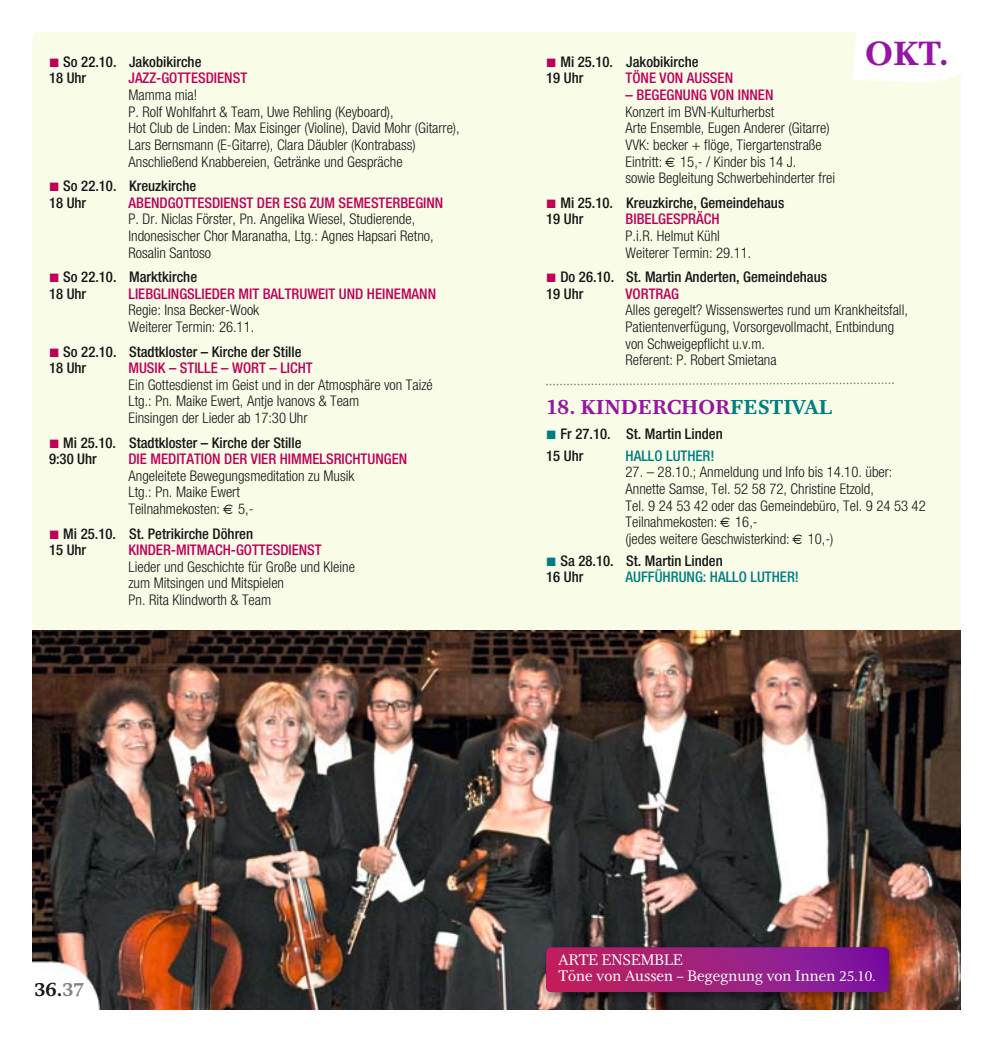
<style>
.page{position:relative;width:993px;height:1042px;background:#fff}
.page>*{position:absolute;margin:0;border:0;box-sizing:border-box;transform-origin:0 0}
.t1{font:700 35px "Res Publica";color:#9515a5}
.t2{font:700 21px "Res Publica";color:#9515a5}
.t3{font:700 19.25px "Res Publica";color:#151616}
.t4{font:15.75px/15.8px "Res Publica";color:#fff}
.t5{font:300 condensed 14.7px/16.6px "Helvetica Neue";color:#151616}
.t6{font:500 condensed 14.7px/16.6px "Helvetica Neue";color:#151616}
.t7{font:500 condensed 14.7px "Helvetica Neue";color:#bf0059}
.t8{font:500 condensed 14.7px "Helvetica Neue";color:#007e81}
.s1{font-family:"European Pi Three";font-weight:400;font-stretch:normal;font-size:12.25px;color:#bf0059}
.s2{color:#007e81}
.s3{font-family:"European Pi Three";font-weight:400;font-stretch:normal;font-size:12.25px;color:#007e81}
.s4{color:#818281}
</style>
<div class="page">
<div style="left:32px;top:32px;width:928px;height:977px;background:#f9fde8;border-radius:7px"></div>
<div style="left:852px;top:32px;width:108px;height:50px;background:#fff"></div>
<img style="left:32px;top:630px;width:928px;height:379px">
<img style="left:32px;top:960px;width:68px;height:50px">
<img style="left:534px;top:936px;width:370px;height:72px">
<div style="left:546px;top:947px;width:342px;height:45px;background:linear-gradient(to right,#c22459,#7918a5);border-radius:5px"></div>
<svg style="left:546px;top:382px;width:347px;height:4px"></svg>
<p class="t6" style="left:49px;top:55px;width:154px"><span class="s1">-</span> So 22.10. Jakobikirche<br>18 Uhr</p>
<p class="t7" style="left:128px;top:73px;width:120px">JAZZ-GOTTESDIENST</p>
<p class="t5" style="left:128px;top:88px;width:332px">Mamma mia!<br>P. Rolf Wohlfahrt &amp; Team, Uwe Rehling (Keyboard),<br>Hot Club de Linden: Max Eisinger (Violine), David Mohr (Gitarre), Lars Bernsmann (E-Gitarre), Clara Däubler (Kontrabass)<br>Anschließend Knabbereien, Getränke und Gespräche</p>
<p class="t6" style="left:49px;top:179px;width:149px"><span class="s1">-</span> So 22.10. Kreuzkirche<br>18 Uhr</p>
<p class="t7" style="left:128px;top:197px;width:316px">ABENDGOTTESDIENST DER ESG ZUM SEMESTERBEGINN</p>
<p class="t5" style="left:128px;top:212px;width:306px">P. Dr. Niclas Förster, Pn. Angelika Wiesel, Studierende,<br>Indonesischer Chor Maranatha, Ltg.: Agnes Hapsari Retno,<br>Rosalin Santoso</p>
<p class="t6" style="left:49px;top:270px;width:149px"><span class="s1">-</span> So 22.10. Marktkirche<br>18 Uhr</p>
<p class="t7" style="left:128px;top:288px;width:309px">LIEBGLINGSLIEDER MIT BALTRUWEIT UND HEINEMANN</p>
<p class="t5" style="left:128px;top:303px;width:132px">Regie: Insa Becker-Wook<br>Weiterer Termin: 26.11.</p>
<p class="t6" style="left:49px;top:344px;width:254px"><span class="s1">-</span> So 22.10. Stadtkloster – Kirche der Stille<br>18 Uhr</p>
<p class="t7" style="left:128px;top:363px;width:186px">MUSIK – STILLE – WORT – LICHT</p>
<p class="t5" style="left:128px;top:377px;width:306px">Ein Gottesdienst im Geist und in der Atmosphäre von Taizé<br>Ltg.: Pn. Maike Ewert, Antje Ivanovs &amp; Team<br>Einsingen der Lieder ab 17:30 Uhr</p>
<p class="t6" style="left:49px;top:435px;width:254px"><span class="s1">-</span> Mi 25.10. Stadtkloster – Kirche der Stille<br>9:30 Uhr</p>
<p class="t7" style="left:128px;top:454px;width:280px">DIE MEDITATION DER VIER HIMMELSRICHTUNGEN</p>
<p class="t5" style="left:128px;top:468px;width:227px">Angeleitete Bewegungsmeditation zu Musik<br>Ltg.: Pn. Maike Ewert<br>Teilnahmekosten: 5,-</p>
<p class="t6" style="left:49px;top:526px;width:205px"><span class="s1">-</span> Mi 25.10. St. Petrikirche Döhren<br>15 Uhr</p>
<p class="t7" style="left:128px;top:545px;width:195px">KINDER-MITMACH-GOTTESDIENST</p>
<p class="t5" style="left:128px;top:559px;width:228px">Lieder und Geschichte für Große und Kleine zum Mitsingen und Mitspielen<br>Pn. Rita Klindworth &amp; Team</p>
<h1 class="t1" style="left:864px;top:39px;width:85px">OKT.</h1>
<p class="t6" style="left:546px;top:55px;width:154px"><span class="s1">-</span> Mi 25.10. Jakobikirche<br>19 Uhr</p>
<p class="t7" style="left:625px;top:73px;width:109px">TÖNE VON AUSSEN</p>
<p class="t7" style="left:625px;top:90px;width:149px">– BEGEGNUNG VON INNEN</p>
<p class="t5" style="left:625px;top:104px;width:211px">Konzert im BVN-Kulturherbst<br>Arte Ensemble, Eugen Anderer (Gitarre)<br>VVK: becker + flöge, Tiergartenstraße Eintritt: 15,- / Kinder bis 14 J.<br>sowie Begleitung Schwerbehinderter frei</p>
<p class="t6" style="left:546px;top:195px;width:239px"><span class="s1">-</span> Mi 25.10. Kreuzkirche, Gemeindehaus<br>19 Uhr</p>
<p class="t7" style="left:625px;top:214px;width:95px">BIBELGESPRÄCH</p>
<p class="t5" style="left:625px;top:229px;width:127px">P.i.R. Helmut Kühl<br>Weiterer Termin: 29.11.</p>
<p class="t6" style="left:546px;top:270px;width:282px"><span class="s1">-</span> Do 26.10. St. Martin Anderten, Gemeindehaus<br>19 Uhr</p>
<p class="t7" style="left:625px;top:288px;width:55px">VORTRAG</p>
<p class="t5" style="left:625px;top:303px;width:284px">Alles geregelt? Wissenswertes rund um Krankheitsfall, Patientenverfügung, Vorsorgevollmacht, Entbindung von Schweigepflicht u.v.m.<br>Referent: P. Robert Smietana</p>
<h2 class="t2" style="left:546px;top:399px;width:287px">18. KINDERCHOR<span class="s2">FESTIVAL</span></h2>
<p class="t6" style="left:546px;top:424px;width:178px;line-height:21.9px"><span class="s3">-</span> Fr 27.10. St. Martin Linden<br>15 Uhr</p>
<p class="t8" style="left:625px;top:450px;width:90px">HALLO LUTHER!</p>
<p class="t5" style="left:625px;top:465px;width:301px">27. – 28.10.; Anmeldung und Info bis 14.10. über:<br>Annette Samse, Tel. 52 58 72, Christine Etzold,<br>Tel. 9 24 53 42 oder das Gemeindebüro, Tel. 9 24 53 42<br>Teilnahmekosten: 16,-<br>(jedes weitere Geschwisterkind: 10,-)</p>
<p class="t6" style="left:546px;top:553px;width:178px"><span class="s3">-</span> Sa 28.10. St. Martin Linden<br>16 Uhr</p>
<p class="t8" style="left:625px;top:572px;width:175px">AUFFÜHRUNG: HALLO LUTHER!</p>
<h3 class="t3" style="left:34px;top:982px;width:52px">36.<span class="s4">37</span></h3>
<p class="t4" style="left:558px;top:953px;width:318px">ARTE ENSEMBLE<br>Töne von Aussen – Begegnung von Innen 25.10.</p>
</div>
